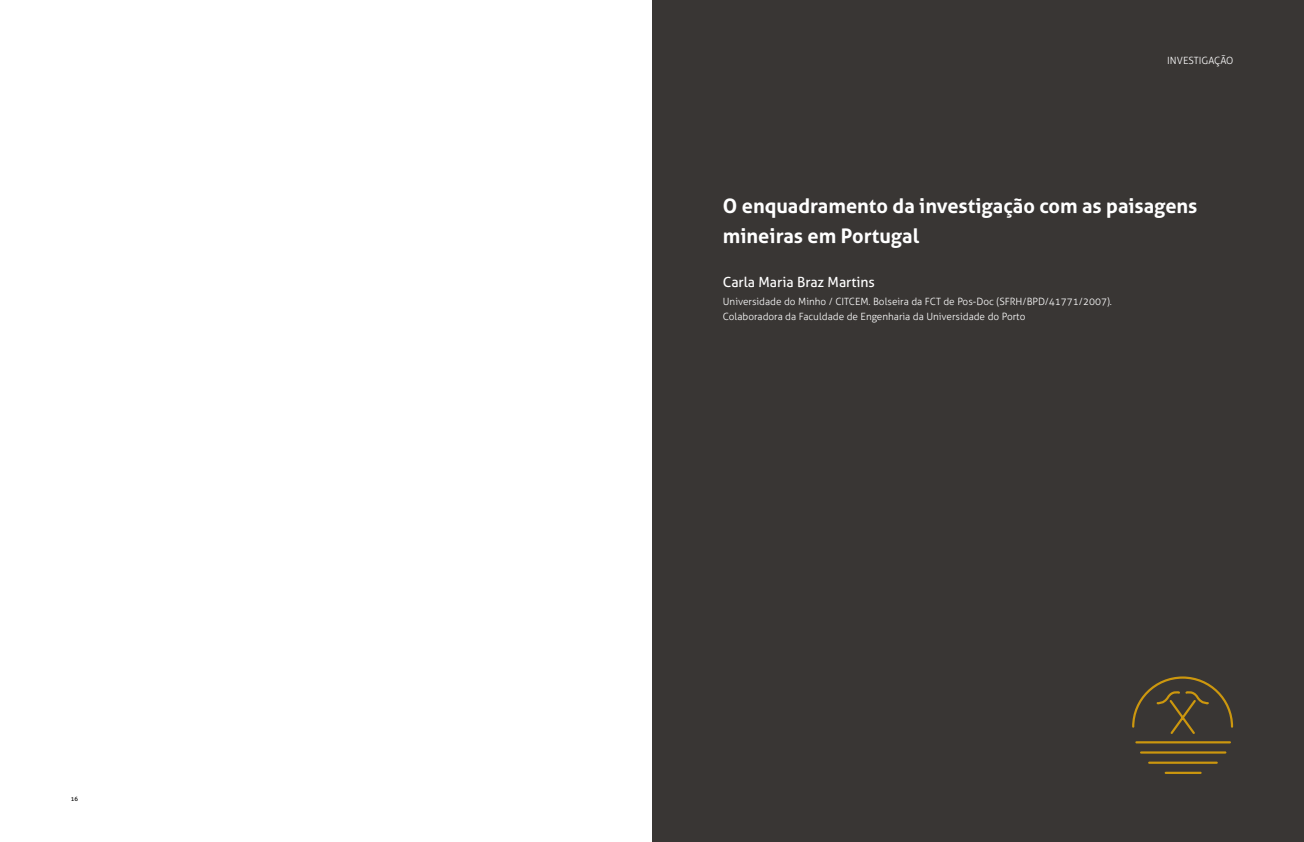
<style>
.page{position:relative;width:1304px;height:842px;background:#fff}
.page>*{position:absolute;margin:0;border:0;box-sizing:border-box;transform-origin:0 0}
.t1{font:700 20px/30px "Aller";color:#fff}
.t2{font:14px "Aller";color:#fff}
.t3{font:300 10px/15px "Aller";color:#fff}
.t4{font:6px "Aller";color:#000}
</style>
<div class="page">
<div style="left:652px;top:0;width:652px;height:842px;background:#393634"></div>
<svg style="left:1132px;top:676px;width:102px;height:98px"></svg>
<p class="t4" style="left:71px;top:795px;width:9px">16</p>
<p class="t3" style="left:1167px;top:53px;width:68px">INVESTIGAÇÃO</p>
<h1 class="t1" style="left:723px;top:191px;width:476px">O enquadramento da investigação com as paisagens mineiras em Portugal</h1>
<h2 class="t2" style="left:723px;top:273px;width:154px">Carla Maria Braz Martins</h2>
<p class="t3" style="left:723px;top:294px;width:391px">Universidade do Minho / CITCEM. Bolseira da FCT de Pos-Doc (SFRH/BPD/41771/2007).<br>Colaboradora da Faculdade de Engenharia da Universidade do Porto</p>
</div>
